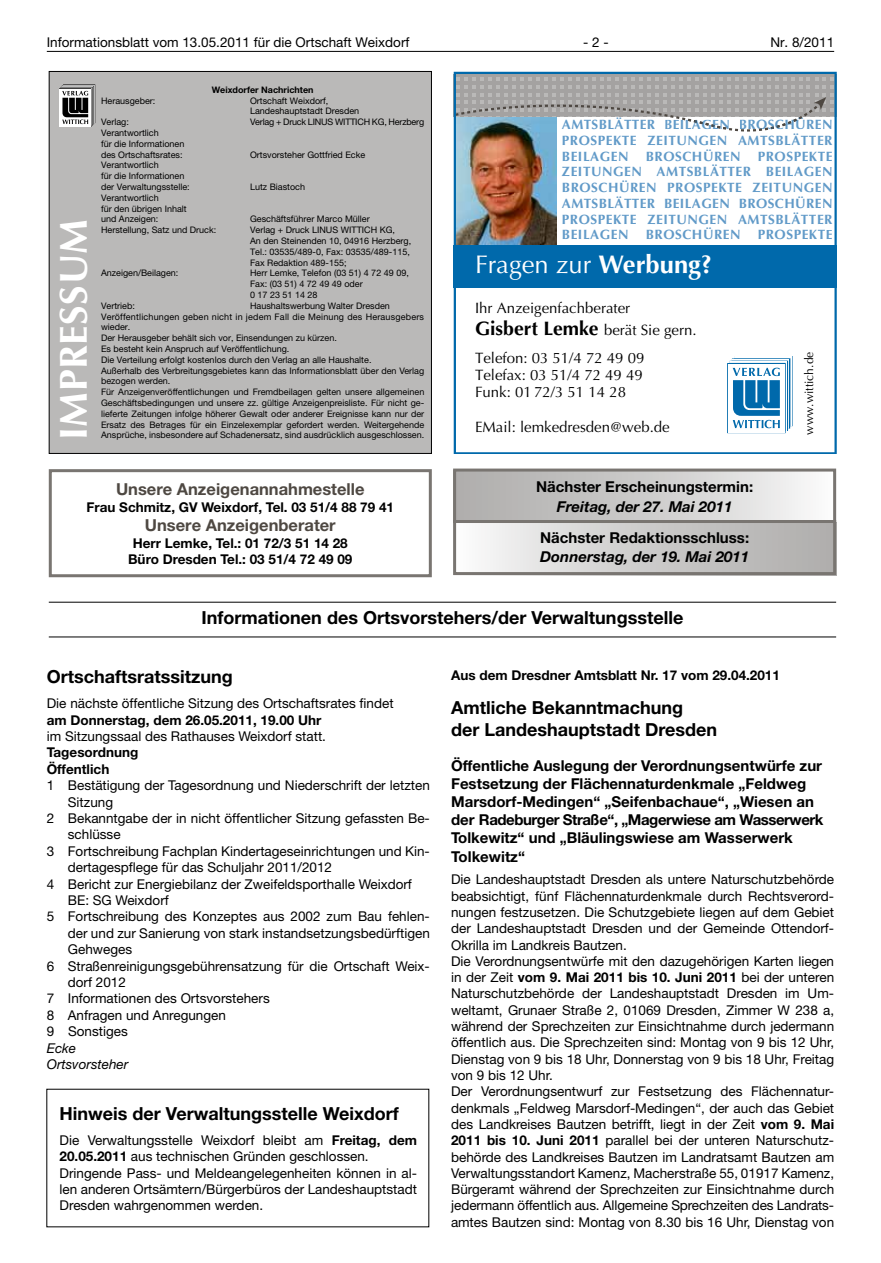
<style>
.page{position:relative;width:881px;height:1263px;background:#fff}
.page>*{position:absolute;margin:0;border:0;box-sizing:border-box;transform-origin:0 0}
.t1{font:700 39px "Optima LT";letter-spacing:.015em;color:#fff}
.t2{font:25.5px "Optima";color:#fff}
.t3{font:700 18px/21.8px "Helvetica Neue LT";color:#000}
.t4{font:700 16.5px "Helvetica Neue LT";color:#4e4842}
.t5{font:700 15px/18.1px "Helvetica Neue LT";color:#000}
.t6{font:15px/17.2px "Optima";color:#000}
.t7{font:italic 700 15px "Helvetica Neue LT";color:#000}
.t8{font:13.5px/16.4px "Helvetica Neue LT";color:#000}
.t9{font:700 13.5px/15.8px "Optima";letter-spacing:.04em;color:#619ac8;text-align:justify}
.t10{font:700 13.5px/16.2px "Helvetica Neue LT";color:#000;text-align:center}
.t11{font:italic 13.5px/16.4px "Helvetica Neue LT";color:#000}
.t12{font:12px "Optima";color:#000}
.t13{font:9px/10.8px "Helvetica Neue LT";color:#000}
.t14{font:9px "Helvetica Neue LT";letter-spacing:-.02em;color:#000}
.t15{font:700 9px "Helvetica Neue LT";color:#000}
.s1{color:#335b77}
.s2{font-weight:700}
.s3{font-weight:700;font-size:19.5px}
</style>
<div class="page">
<hr style="left:47px;top:51px;width:786px;height:1px;background:#000">
<hr style="left:49px;top:602px;width:786px;height:1px;background:#000">
<hr style="left:49px;top:637px;width:786px;height:1px;background:#000">
<div style="left:49px;top:469px;width:382px;height:108px;border:3px solid #797571"></div>
<div style="left:49px;top:71px;width:382px;height:383px;background:#bab9b8;border:1px solid #000"></div>
<svg style="left:59px;top:84px;width:36px;height:43px;background:#8e8e8e"></svg>
<div style="left:453px;top:522px;width:382px;height:53px;background:linear-gradient(to right,#f7f7f7,#aaa8a7)"></div>
<div style="left:453px;top:470px;width:382px;height:52px;background:linear-gradient(to right,#a9a8a6,#f6f6f6)"></div>
<div style="left:453px;top:469px;width:382px;height:106px;border:3px solid #797571"></div>
<hr style="left:453px;top:520px;width:382px;height:3px;background:#797571">
<svg style="left:453px;top:72px;width:383px;height:381px"></svg>
<svg style="left:455px;top:77px;width:379px;height:55px"></svg>
<div style="left:453px;top:245px;width:383px;height:43px;background:#0069ab"></div>
<svg style="left:726px;top:356px;width:66px;height:77px"></svg>
<p class="t8" style="left:47px;top:34px;width:364px">Informationsblatt vom 13.05.2011 für die Ortschaft Weixdorf</p>
<p class="t8" style="left:583px;top:34px;width:27px">- 2 -</p>
<p class="t8" style="left:770px;top:34px;width:65px">Nr. 8/2011</p>
<p class="t15" style="left:212px;top:84px;width:103px">Weixdorfer Nachrichten</p>
<p class="t13" style="left:101px;top:95px;width:56px">Herausgeber:</p>
<p class="t13" style="left:250px;top:95px;width:111px">Ortschaft Weixdorf,<br>Landeshauptstadt Dresden</p>
<p class="t13" style="left:101px;top:116px;width:29px">Verlag:</p>
<p class="t14" style="left:250px;top:117px;width:176px">Verlag + Druck LINUS WITTICH KG, Herzberg</p>
<p class="t13" style="left:101px;top:127px;width:85px">Verantwortlich<br>für die Informationen des Ortschaftsrates:</p>
<p class="t13" style="left:250px;top:149px;width:117px">Ortsvorsteher Gottfried Ecke</p>
<h1 class="t1" style="left:51px;top:440px;width:223px;rotate:-90deg">IMPRESSUM</h1>
<p class="t13" style="left:101px;top:160px;width:90px">Verantwortlich<br>für die Informationen der Verwaltungsstelle:</p>
<p class="t13" style="left:101px;top:192px;width:87px">Verantwortlich<br>für den übrigen Inhalt und Anzeigen:</p>
<p class="t13" style="left:250px;top:181px;width:56px">Lutz Biastoch</p>
<p class="t13" style="left:250px;top:214px;width:121px">Geschäftsführer Marco Müller</p>
<p class="t13" style="left:101px;top:224px;width:117px">Herstellung, Satz und Druck:</p>
<p class="t13" style="left:250px;top:224px;width:163px">Verlag + Druck LINUS WITTICH KG,<br>An den Steinenden 10, 04916 Herzberg, Tel.: 03535/489-0, Fax: 03535/489-115, Fax Redaktion 489-155;</p>
<p class="t13" style="left:101px;top:268px;width:79px">Anzeigen/Beilagen:</p>
<p class="t13" style="left:250px;top:268px;width:160px">Herr Lemke, Telefon (03 51) 4 72 49 09,<br>Fax: (03 51) 4 72 49 49 oder<br>0 17 23 51 14 28</p>
<p class="t13" style="left:101px;top:300px;width:35px">Vertrieb:</p>
<p class="t13" style="left:101px;top:300px;width:324px;text-indent:149px">Haushaltswerbung Walter Dresden Veröffentlichungen geben nicht in jedem Fall die Meinung des Herausgebers wieder.<br>Der Herausgeber behält sich vor, Einsendungen zu kürzen.<br>Es besteht kein Anspruch auf Veröffentlichung.<br>Die Verteilung erfolgt kostenlos durch den Verlag an alle Haushalte.<br>Außerhalb des Verbreitungsgebietes kann das Informationsblatt über den Verlag bezogen werden.<br>Für Anzeigenveröffentlichungen und Fremdbeilagen gelten unsere allgemeinen Geschäftsbedingungen und unsere zz. gültige Anzeigenpreisliste. Für nicht ge&shy;lieferte Zeitungen infolge höherer Gewalt oder anderer Ereignisse kann nur der Ersatz des Betrages für ein Einzelexemplar gefordert werden. Weitergehende</p>
<p class="t13" style="left:101px;top:430px;width:324px">Ansprüche, insbesondere auf Schadenersatz, sind ausdrücklich ausgeschlossen.</p>
<p class="t4" style="left:116px;top:479px;width:250px">Unsere Anzeigenannahmestelle</p>
<p class="t10" style="left:86px;top:498px;width:309px">Frau Schmitz, GV Weixdorf, Tel. 03 51/4 88 79 41</p>
<p class="t4" style="left:145px;top:515px;width:192px">Unsere Anzeigenberater</p>
<p class="t10" style="left:128px;top:534px;width:226px">Herr Lemke, Tel.: 01 72/3 51 14 28<br>Büro Dresden Tel.: 03 51/4 72 49 09</p>
<p class="t9" style="left:561px;top:117px;width:169px">AMTSBLÄTTER BEILAGEN</p>
<p class="t9" style="left:805px;top:117px;width:17px">RE</p>
<p class="t9" style="left:561px;top:117px;width:272px;text-indent:177px"><span class="s1">BROSCHÜ</span> N PROSPEKTE ZEITUNGEN AMTSBLÄTTER BEILAGEN</p>
<p class="t9" style="left:645px;top:148px;width:96px">BROSCHÜREN</p>
<p class="t9" style="left:561px;top:148px;width:272px;text-indent:196px">PROSPEKTE ZEITUNGEN AMTSBLÄTTER BEILAGEN BROSCHÜREN PROSPEKTE ZEITUNGEN AMTSBLÄTTER BEILAGEN BROSCHÜREN PROSPEKTE ZEITUNGEN AMTSBLÄTTER BEILAGEN</p>
<p class="t9" style="left:645px;top:227px;width:96px">BROSCHÜREN</p>
<p class="t9" style="left:757px;top:227px;width:76px">PROSPEKTE</p>
<h2 class="t2" style="left:475px;top:249px;width:239px">Fragen zur <span class="s2">Werbung?</span></h2>
<p class="t6" style="left:475px;top:296px;width:223px;line-height:22.5px">Ihr Anzeigenfachberater<br><span class="s3">Gisbert Lemke</span> berät Sie gern.</p>
<p class="t6" style="left:475px;top:349px;width:171px;text-align:justify">Telefon: 03 51/4 72 49 09<br>Telefax: 03 51/4 72 49 49<br>Funk: 01 72/3 51 14 28</p>
<p class="t6" style="left:475px;top:418px;width:196px">EMail: lemkedresden@web.de</p>
<p class="t5" style="left:536px;top:477px;width:218px">Nächster Erscheinungstermin:</p>
<p class="t7" style="left:556px;top:498px;width:177px">Freitag, der 27. Mai 2011</p>
<p class="t5" style="left:540px;top:528px;width:210px">Nächster Redaktionsschluss:</p>
<p class="t7" style="left:540px;top:548px;width:210px">Donnerstag, der 19. Mai 2011</p>
<p class="t12" style="left:801px;top:434px;width:84px;rotate:-90deg">www.wittich.de</p>
<h3 class="t3" style="left:201px;top:606px;width:483px">Informationen des Ortsvorstehers/der Verwaltungsstelle</h3>
<h3 class="t3" style="left:47px;top:665px;width:188px">Ortschaftsratssitzung</h3>
<p class="t8" style="left:47px;top:695px;width:348px">Die nächste öffentliche Sitzung des Ortschaftsrates findet</p>
<p class="t10" style="left:47px;top:711px;width:276px">am Donnerstag, dem 26.05.2011, 19.00 Uhr</p>
<p class="t8" style="left:47px;top:728px;width:281px">im Sitzungssaal des Rathauses Weixdorf statt.</p>
<p class="t10" style="left:47px;top:744px;width:93px;text-align:left">Tagesordnung<br>Öffentlich</p>
<p class="t8" style="left:47px;top:777px;width:384px">1 Bestätigung der Tagesordnung und Niederschrift der letzten</p>
<p class="t8" style="left:68px;top:793px;width:47px">Sitzung</p>
<p class="t8" style="left:47px;top:810px;width:384px">2 Bekanntgabe der in nicht öffentlicher Sitzung gefassten Be-</p>
<p class="t8" style="left:68px;top:826px;width:54px">schlüsse</p>
<p class="t8" style="left:47px;top:843px;width:384px">3 Fortschreibung Fachplan Kindertageseinrichtungen und Kin-</p>
<p class="t8" style="left:68px;top:859px;width:266px">dertagespflege für das Schuljahr 2011/2012</p>
<p class="t8" style="left:47px;top:875px;width:366px">4 Bericht zur Energiebilanz der Zweifeldsporthalle Weixdorf</p>
<p class="t8" style="left:68px;top:892px;width:102px">BE: SG Weixdorf</p>
<p class="t8" style="left:47px;top:908px;width:384px">5 Fortschreibung des Konzeptes aus 2002 zum Bau fehlen-</p>
<p class="t8" style="left:68px;top:925px;width:363px">der und zur Sanierung von stark instandsetzungsbedürftigen</p>
<p class="t8" style="left:68px;top:941px;width:66px">Gehweges</p>
<p class="t8" style="left:47px;top:957px;width:384px">6 Straßenreinigungsgebührensatzung für die Ortschaft Weix-</p>
<p class="t8" style="left:68px;top:974px;width:60px">dorf 2012</p>
<p class="t8" style="left:47px;top:990px;width:224px">7 Informationen des Ortsvorstehers</p>
<p class="t8" style="left:47px;top:1007px;width:181px">8 Anfragen und Anregungen</p>
<p class="t8" style="left:47px;top:1023px;width:83px">9 Sonstiges</p>
<p class="t11" style="left:47px;top:1039px;width:83px">Ecke<br>Ortsvorsteher</p>
<h3 class="t3" style="left:60px;top:1102px;width:340px">Hinweis der Verwaltungsstelle Weixdorf</h3>
<p class="t8" style="left:60px;top:1132px;width:359px">Die Verwaltungsstelle Weixdorf bleibt am <span class="s2">Freitag, dem 20.05.2011</span> aus technischen Gründen geschlossen.<br>Dringende Pass- und Meldeangelegenheiten können in al&shy;len anderen Ortsämtern/Bürgerbüros der Landeshauptstadt Dresden wahrgenommen werden.</p>
<p class="t10" style="left:451px;top:666px;width:330px">Aus dem Dresdner Amtsblatt Nr. 17 vom 29.04.2011</p>
<h3 class="t3" style="left:451px;top:696px;width:267px">Amtliche Bekanntmachung<br>der Landeshauptstadt Dresden</h3>
<p class="t5" style="left:451px;top:756px;width:374px">Öffentliche Auslegung der Verordnungsentwürfe zur Festsetzung der Flächennaturdenkmale „Feldweg Marsdorf-Medingen“ „Seifenbachaue“, „Wiesen an der Radeburger Straße“, „Magerwiese am Wasserwerk Tolkewitz“ und „Bläulingswiese am Wasserwerk Tolkewitz“</p>
<p class="t8" style="left:451px;top:871px;width:384px">Die Landeshauptstadt Dresden als untere Naturschutzbehörde beabsichtigt, fünf Flächennaturdenkmale durch Rechtsverord&shy;nungen festzusetzen. Die Schutzgebiete liegen auf dem Gebiet der Landeshauptstadt Dresden und der Gemeinde Ottendorf-Okrilla im Landkreis Bautzen.<br>Die Verordnungsentwürfe mit den dazugehörigen Karten liegen in der Zeit <span class="s2">vom 9. Mai 2011 bis 10. Juni 2011</span> bei der unteren Naturschutzbehörde der Landeshauptstadt Dresden im Um&shy;weltamt, Grunaer Straße 2, 01069 Dresden, Zimmer W 238 a, während der Sprechzeiten zur Einsichtnahme durch jedermann öffentlich aus. Die Sprechzeiten sind: Montag von 9 bis 12 Uhr, Dienstag von 9 bis 18 Uhr, Donnerstag von 9 bis 18 Uhr, Freitag von 9 bis 12 Uhr.<br>Der Verordnungsentwurf zur Festsetzung des Flächennatur&shy;denkmals „Feldweg Marsdorf-Medingen“, der auch das Gebiet des Landkreises Bautzen betrifft, liegt in der Zeit <span class="s2">vom 9. Mai 2011 bis 10. Juni 2011</span> parallel bei der unteren Naturschutz&shy;behörde des Landkreises Bautzen im Landratsamt Bautzen am Verwaltungsstandort Kamenz, Macherstraße 55, 01917 Kamenz, Bürgeramt während der Sprechzeiten zur Einsichtnahme durch jedermann öffentlich aus. Allgemeine Sprechzeiten des Landrats&shy;amtes Bautzen sind: Montag von 8.30 bis 16 Uhr, Dienstag von</p>
</div>
